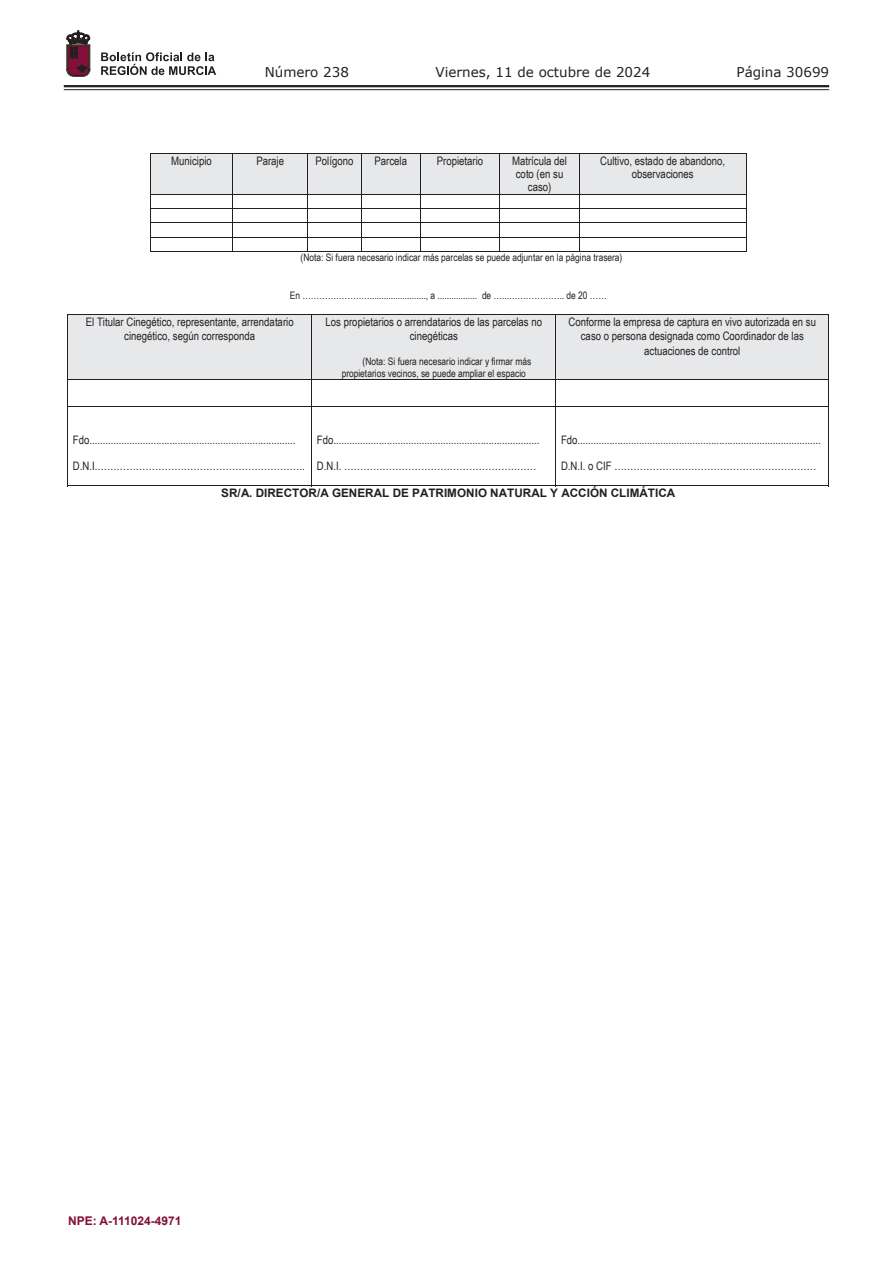
<style>
.page{position:relative;width:893px;height:1263px;background:#fff}
.page>*{position:absolute;margin:0;border:0;box-sizing:border-box;transform-origin:0 0}
.t1{font:13.5px "Verdana";color:#231f20}
.t2{font:700 12px "Arial";color:#830f3b}
.t3{font:11.7px/14.5px "Arial Narrow";color:#231f20;text-align:center}
.t4{font:700 11.7px "Arial";color:#231f20}
.t5{font:10.35px/11.7px "Arial Narrow";color:#231f20}
</style>
<div class="page">
<hr style="left:64px;top:85px;width:765px;height:2px;background:#231f20">
<hr style="left:64px;top:89px;width:765px;height:1px;background:#231f20">
<svg style="left:101px;top:52px;width:115px;height:23px"></svg>
<svg style="left:67px;top:31px;width:23px;height:45px"></svg>
<div style="left:151px;top:154px;width:82px;height:40px;background:#e7e8e9"></div>
<div style="left:233px;top:154px;width:74px;height:40px;background:#e7e8e9"></div>
<div style="left:308px;top:154px;width:53px;height:40px;background:#e7e8e9"></div>
<div style="left:362px;top:154px;width:58px;height:40px;background:#e7e8e9"></div>
<div style="left:421px;top:154px;width:78px;height:40px;background:#e7e8e9"></div>
<div style="left:500px;top:154px;width:79px;height:40px;background:#e7e8e9"></div>
<div style="left:580px;top:154px;width:166px;height:40px;background:#e7e8e9"></div>
<hr style="left:150px;top:153px;width:350px;height:1px;background:#231f20">
<hr style="left:500px;top:153px;width:79px;height:1px;background:#231f20">
<hr style="left:579px;top:153px;width:167px;height:1px;background:#231f20">
<hr style="left:150px;top:154px;width:1px;height:40px;background:#231f20">
<hr style="left:233px;top:154px;width:1px;height:40px;background:#231f20">
<hr style="left:307px;top:154px;width:1px;height:40px;background:#231f20">
<hr style="left:361px;top:154px;width:1px;height:40px;background:#231f20">
<hr style="left:420px;top:154px;width:1px;height:40px;background:#231f20">
<hr style="left:499px;top:154px;width:1px;height:40px;background:#231f20">
<hr style="left:579px;top:154px;width:1px;height:40px;background:#231f20">
<hr style="left:746px;top:154px;width:1px;height:40px;background:#231f20">
<hr style="left:150px;top:194px;width:350px;height:1px;background:#231f20">
<hr style="left:500px;top:194px;width:79px;height:1px;background:#231f20">
<hr style="left:579px;top:194px;width:167px;height:1px;background:#231f20">
<hr style="left:150px;top:208px;width:350px;height:1px;background:#231f20">
<hr style="left:500px;top:208px;width:79px;height:1px;background:#231f20">
<hr style="left:579px;top:208px;width:167px;height:1px;background:#231f20">
<hr style="left:150px;top:223px;width:350px;height:1px;background:#231f20">
<hr style="left:500px;top:223px;width:79px;height:1px;background:#231f20">
<hr style="left:579px;top:223px;width:167px;height:1px;background:#231f20">
<hr style="left:150px;top:237px;width:350px;height:1px;background:#231f20">
<hr style="left:500px;top:237px;width:79px;height:1px;background:#231f20">
<hr style="left:579px;top:237px;width:167px;height:1px;background:#231f20">
<svg style="left:150px;top:195px;width:1px;height:56px"></svg>
<hr style="left:150px;top:251px;width:83px;height:1px;background:#231f20">
<hr style="left:233px;top:251px;width:74px;height:1px;background:#231f20">
<svg style="left:307px;top:195px;width:1px;height:57px"></svg>
<hr style="left:308px;top:251px;width:53px;height:1px;background:#231f20">
<svg style="left:361px;top:195px;width:1px;height:57px"></svg>
<hr style="left:362px;top:251px;width:58px;height:1px;background:#231f20">
<svg style="left:420px;top:195px;width:1px;height:57px"></svg>
<hr style="left:421px;top:251px;width:78px;height:1px;background:#231f20">
<svg style="left:499px;top:195px;width:1px;height:57px"></svg>
<hr style="left:500px;top:251px;width:79px;height:1px;background:#231f20">
<svg style="left:579px;top:195px;width:1px;height:57px"></svg>
<hr style="left:580px;top:251px;width:166px;height:1px;background:#231f20">
<svg style="left:746px;top:195px;width:1px;height:57px"></svg>
<div style="left:68px;top:315px;width:243px;height:64px;background:#e7e8e9"></div>
<div style="left:312px;top:315px;width:243px;height:64px;background:#e7e8e9"></div>
<div style="left:556px;top:315px;width:272px;height:64px;background:#e7e8e9"></div>
<hr style="left:67px;top:314px;width:762px;height:1px;background:#231f20">
<hr style="left:67px;top:315px;width:1px;height:64px;background:#231f20">
<hr style="left:311px;top:315px;width:1px;height:64px;background:#231f20">
<hr style="left:555px;top:315px;width:1px;height:64px;background:#231f20">
<hr style="left:828px;top:315px;width:1px;height:64px;background:#231f20">
<hr style="left:67px;top:379px;width:762px;height:1px;background:#231f20">
<svg style="left:67px;top:380px;width:1px;height:26px"></svg>
<svg style="left:311px;top:380px;width:1px;height:26px"></svg>
<svg style="left:555px;top:380px;width:1px;height:26px"></svg>
<svg style="left:828px;top:380px;width:1px;height:26px"></svg>
<hr style="left:67px;top:406px;width:762px;height:1px;background:#231f20">
<hr style="left:67px;top:407px;width:1px;height:79px;background:#231f20">
<hr style="left:67px;top:486px;width:244px;height:1px;background:#231f20">
<hr style="left:311px;top:407px;width:1px;height:79px;background:#231f20">
<hr style="left:312px;top:486px;width:243px;height:1px;background:#231f20">
<hr style="left:555px;top:407px;width:1px;height:79px;background:#231f20">
<hr style="left:556px;top:486px;width:272px;height:1px;background:#231f20">
<hr style="left:828px;top:407px;width:1px;height:79px;background:#231f20">
<p class="t1" style="left:265px;top:62px;width:86px">Número 238</p>
<p class="t1" style="left:436px;top:62px;width:216px">Viernes, 11 de octubre de 2024</p>
<p class="t1" style="left:736px;top:62px;width:94px">Página 30699</p>
<p class="t3" style="left:171px;top:153px;width:42px">Municipio</p>
<p class="t3" style="left:256px;top:153px;width:29px">Paraje</p>
<p class="t3" style="left:316px;top:153px;width:39px">Polígono</p>
<p class="t3" style="left:374px;top:153px;width:34px">Parcela</p>
<p class="t3" style="left:437px;top:153px;width:48px">Propietario</p>
<p class="t3" style="left:512px;top:153px;width:56px;line-height:13.5px">Matrícula del coto (en su caso)</p>
<p class="t3" style="left:600px;top:153px;width:127px;line-height:13.5px">Cultivo, estado de abandono, observaciones</p>
<p class="t5" style="left:301px;top:251px;width:323px">(Nota: Si fuera necesario indicar más parcelas se puede adjuntar en la página trasera)</p>
<p class="t5" style="left:290px;top:289px;width:319px">En ……………………........................, a ................. de …...……………….. de 20 ……</p>
<p class="t3" style="left:86px;top:314px;width:209px">El Titular Cinegético, representante, arrendatario cinegético, según corresponda</p>
<p class="t3" style="left:326px;top:314px;width:218px">Los propietarios o arrendatarios de las parcelas no cinegéticas</p>
<p class="t5" style="left:342px;top:355px;width:191px;text-indent:21px">(Nota: Si fuera necesario indicar y firmar más propietarios vecinos, se puede ampliar el espacio</p>
<p class="t3" style="left:569px;top:314px;width:249px">Conforme la empresa de captura en vivo autorizada en su caso o persona designada como Coordinador de las actuaciones de control</p>
<p class="t3" style="left:73px;top:432px;width:224px">Fdo.............................................................................</p>
<p class="t3" style="left:73px;top:458px;width:233px">D.N.I.………………………………………………………..</p>
<p class="t3" style="left:561px;top:432px;width:261px">Fdo...........................................................................................</p>
<p class="t3" style="left:561px;top:458px;width:257px">D.N.I. o CIF ………………………………………………………</p>
<p class="t4" style="left:221px;top:485px;width:456px">SR/A. DIRECTOR/A GENERAL DE PATRIMONIO NATURAL Y ACCIÓN CLIMÁTICA</p>
<p class="t3" style="left:317px;top:432px;width:224px">Fdo.............................................................................</p>
<p class="t3" style="left:317px;top:458px;width:221px">D.N.I. ……………………………………………………</p>
<p class="t2" style="left:68px;top:1212px;width:115px">NPE: A-111024-4971</p>
</div>
